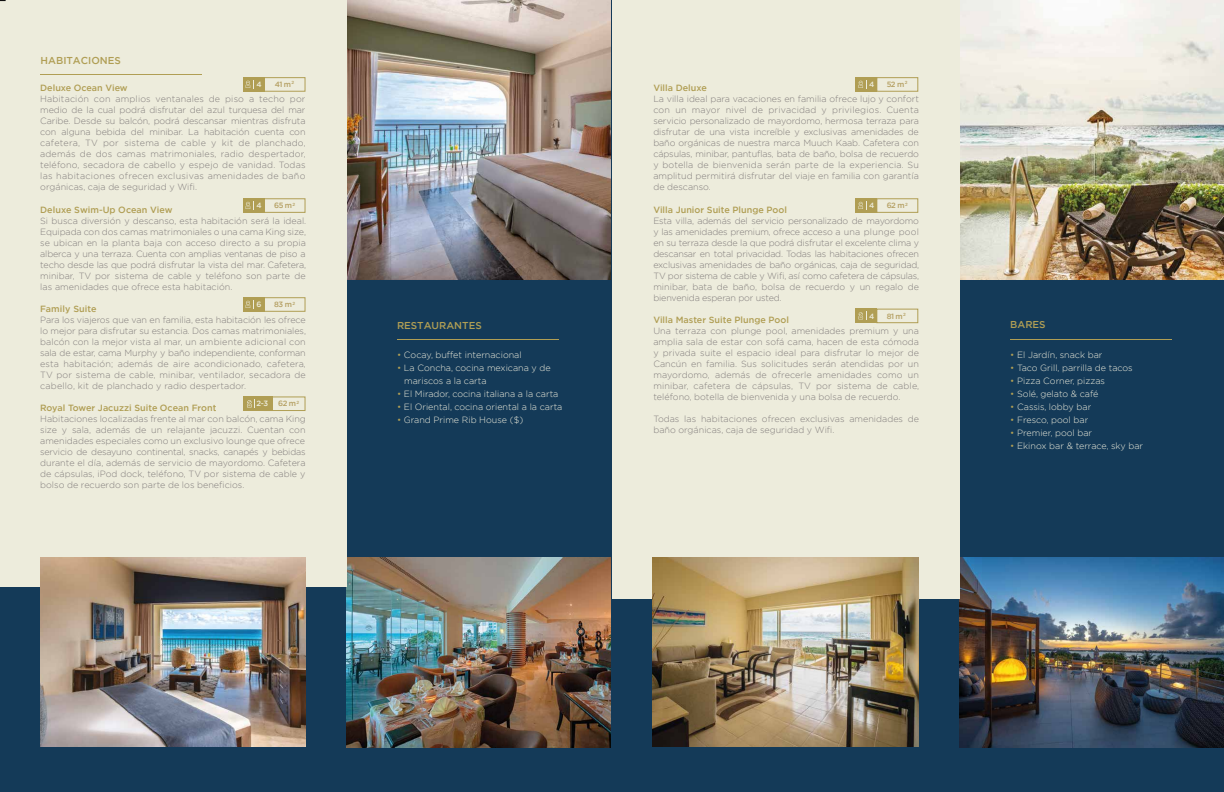
<style>
.page{position:relative;width:1224px;height:792px;background:#fff}
.page>*{position:absolute;margin:0;border:0;box-sizing:border-box;transform-origin:0 0}
.t1{font:500 10px "Gotham";color:#b09e54}
.t2{font:300 9px/11px "Gotham";letter-spacing:.005em;color:#837e7d;text-align:justify}
.t3{font:300 9px/13px "Gotham";color:#edecdc}
.t4{font:500 9px "Gotham";letter-spacing:.005em;color:#b09e54}
.t5{font:500 7.7px "Gotham";letter-spacing:-.05em;color:#b5a063}
.t6{font:500 7.6px "Gotham";color:#edecdc}
.s1{color:#b09e54}
</style>
<div class="page">
<div style="left:0;top:0;width:613px;height:792px;background:#143a58"></div>
<img style="left:347px;top:557px;width:264px;height:190px">
<img style="left:347px;top:0;width:264px;height:279px">
<div style="left:0;top:0;width:347px;height:586px;background:#edecdc"></div>
<div style="left:612px;top:0;width:612px;height:792px;background:#143a58"></div>
<img style="left:960px;top:0;width:264px;height:279px">
<img style="left:960px;top:557px;width:264px;height:190px">
<div style="left:612px;top:0;width:348px;height:598px;background:#edecdc"></div>
<img style="left:41px;top:557px;width:264px;height:190px">
<hr style="left:397px;top:339px;width:161px;height:1px;background:#b09e54">
<hr style="left:1010px;top:339px;width:161px;height:1px;background:#b09e54">
<img style="left:653px;top:557px;width:265px;height:190px">
<hr style="left:41px;top:74px;width:161px;height:1px;background:#b09e54">
<div style="left:264px;top:77px;width:41px;height:15px;border:1px solid #b09e54"></div>
<div style="left:243px;top:77px;width:21px;height:15px;background:#b09e54"></div>
<svg style="left:246px;top:80px;width:8px;height:9px"></svg>
<div style="left:264px;top:198px;width:41px;height:15px;border:1px solid #b09e54"></div>
<div style="left:243px;top:198px;width:21px;height:15px;background:#b09e54"></div>
<svg style="left:246px;top:201px;width:8px;height:9px"></svg>
<div style="left:264px;top:297px;width:41px;height:15px;border:1px solid #b09e54"></div>
<div style="left:243px;top:297px;width:21px;height:15px;background:#b09e54"></div>
<svg style="left:246px;top:300px;width:8px;height:9px"></svg>
<div style="left:264px;top:397px;width:41px;height:14px;border:1px solid #b09e54"></div>
<div style="left:243px;top:397px;width:29px;height:14px;background:#b09e54"></div>
<svg style="left:247px;top:399px;width:8px;height:9px"></svg>
<div style="left:877px;top:77px;width:41px;height:15px;border:1px solid #b09e54"></div>
<div style="left:856px;top:77px;width:21px;height:15px;background:#b09e54"></div>
<svg style="left:858px;top:80px;width:9px;height:9px"></svg>
<div style="left:877px;top:198px;width:41px;height:15px;border:1px solid #b09e54"></div>
<div style="left:856px;top:198px;width:21px;height:15px;background:#b09e54"></div>
<svg style="left:858px;top:201px;width:9px;height:9px"></svg>
<div style="left:877px;top:309px;width:41px;height:14px;border:1px solid #b09e54"></div>
<div style="left:856px;top:309px;width:21px;height:14px;background:#b09e54"></div>
<svg style="left:858px;top:311px;width:9px;height:9px"></svg>
<p class="t1" style="left:41px;top:54px;width:82px">HABITACIONES</p>
<p class="t6" style="left:257px;top:79px;width:7px">4</p>
<p class="t5" style="left:275px;top:79px;width:21px">41 m<sup>2</sup></p>
<p class="t4" style="left:40px;top:82px;width:89px">Deluxe Ocean View</p>
<p class="t2" style="left:40px;top:94px;width:267px">Habitación con amplios ventanales de piso a techo por medio de la cual podrá disfrutar del azul turquesa del mar Caribe. Desde su balcón, podrá descansar mientras disfruta con alguna bebida del minibar. La habitación cuenta con cafetera, TV por sistema de cable y kit de planchado, además de dos camas matrimoniales, radio despertador, teléfono, secadora de cabello y espejo de vanidad. Todas las habitaciones ofrecen exclusivas amenidades de baño orgánicas, caja de seguridad y Wifi.</p>
<p class="t6" style="left:257px;top:201px;width:7px">4</p>
<p class="t5" style="left:274px;top:200px;width:23px">65 m<sup>2</sup></p>
<p class="t4" style="left:40px;top:204px;width:134px">Deluxe Swim-Up Ocean View</p>
<p class="t2" style="left:40px;top:215px;width:268px">Si busca diversión y descanso, esta habitación será la ideal.<br>Equipada con dos camas matrimoniales o una cama King size, se ubican en la planta baja con acceso directo a su propia alberca y una terraza. Cuenta con amplias ventanas de piso a techo desde las que podrá disfrutar la vista del mar. Cafetera, minibar, TV por sistema de cable y teléfono son parte de las amenidades que ofrece esta habitación.</p>
<p class="t6" style="left:257px;top:299px;width:7px">6</p>
<p class="t5" style="left:274px;top:299px;width:23px">83 m<sup>2</sup></p>
<p class="t4" style="left:40px;top:302px;width:58px">Family Suite</p>
<p class="t2" style="left:40px;top:314px;width:267px">Para los viajeros que van en familia, esta habitación les ofrece lo mejor para disfrutar su estancia. Dos camas matrimoniales, balcón con la mejor vista al mar, un ambiente adicional con sala de estar, cama Murphy y baño independiente, conforman esta habitación; además de aire acondicionado, cafetera, TV por sistema de cable, minibar, ventilador, secadora de cabello, kit de planchado y radio despertador.</p>
<p class="t6" style="left:256px;top:399px;width:13px">2-3</p>
<p class="t5" style="left:278px;top:399px;width:23px">62 m<sup>2</sup></p>
<p class="t4" style="left:40px;top:402px;width:178px">Royal Tower Jacuzzi Suite Ocean Front</p>
<p class="t2" style="left:40px;top:413px;width:267px">Habitaciones localizadas frente al mar con balcón, cama King size y sala, además de un relajante jacuzzi. Cuentan con amenidades especiales como un exclusivo lounge que ofrece servicio de desayuno continental, snacks, canapés y bebidas durante el día, además de servicio de mayordomo. Cafetera de cápsulas, iPod dock, teléfono, TV por sistema de cable y bolso de recuerdo son parte de los beneficios.</p>
<p class="t1" style="left:397px;top:319px;width:86px">RESTAURANTES</p>
<p class="t3" style="left:397px;top:348px;width:126px"><span class="s1">•</span> Cocay, buffet internacional</p>
<p class="t3" style="left:404px;top:361px;width:148px;text-indent:-7px"><span class="s1">•</span> La Concha, cocina mexicana y de mariscos a la carta</p>
<p class="t3" style="left:397px;top:387px;width:163px"><span class="s1">•</span> El Mirador, cocina italiana a la carta</p>
<p class="t3" style="left:397px;top:400px;width:167px"><span class="s1">•</span> El Oriental, cocina oriental a la carta</p>
<p class="t3" style="left:397px;top:413px;width:128px"><span class="s1">•</span> Grand Prime Rib House ($)</p>
<p class="t6" style="left:869px;top:79px;width:7px">4</p>
<p class="t5" style="left:887px;top:79px;width:22px">52 m<sup>2</sup></p>
<p class="t4" style="left:653px;top:82px;width:55px">Villa Deluxe</p>
<p class="t2" style="left:653px;top:94px;width:267px">La villa ideal para vacaciones en familia ofrece lujo y confort con un mayor nivel de privacidad y privilegios. Cuenta servicio personalizado de mayordomo, hermosa terraza para disfrutar de una vista increíble y exclusivas amenidades de baño orgánicas de nuestra marca Muuch Kaab. Cafetera con cápsulas, minibar, pantuflas, bata de baño, bolsa de recuerdo y botella de bienvenida serán parte de la experiencia. Su amplitud permitirá disfrutar del viaje en familia con garantía de descanso.</p>
<p class="t4" style="left:653px;top:204px;width:135px">Villa Junior Suite Plunge Pool</p>
<p class="t2" style="left:653px;top:215px;width:267px">Esta villa, además del servicio personalizado de mayordomo y las amenidades premium, ofrece acceso a una plunge pool en su terraza desde la que podrá disfrutar el excelente clima y descansar en total privacidad. Todas las habitaciones ofrecen exclusivas amenidades de baño orgánicas, caja de seguridad, TV por sistema de cable y Wifi, así como cafetera de cápsulas, minibar, bata de baño, bolsa de recuerdo y un regalo de bienvenida esperan por usted.</p>
<p class="t4" style="left:653px;top:314px;width:137px">Villa Master Suite Plunge Pool</p>
<p class="t2" style="left:653px;top:325px;width:267px">Una terraza con plunge pool, amenidades premium y una amplia sala de estar con sofá cama, hacen de esta cómoda y privada suite el espacio ideal para disfrutar lo mejor de Cancún en familia. Sus solicitudes serán atendidas por un mayordomo, además de ofrecerle amenidades como un minibar, cafetera de cápsulas, TV por sistema de cable, teléfono, botella de bienvenida y una bolsa de recuerdo.</p>
<p class="t2" style="left:653px;top:413px;width:267px">Todas las habitaciones ofrecen exclusivas amenidades de baño orgánicas, caja de seguridad y Wifi.</p>
<p class="t6" style="left:869px;top:201px;width:7px">4</p>
<p class="t5" style="left:887px;top:200px;width:23px">62 m<sup>2</sup></p>
<p class="t6" style="left:869px;top:311px;width:7px">4</p>
<p class="t5" style="left:887px;top:311px;width:21px">81 m<sup>2</sup></p>
<p class="t1" style="left:1010px;top:318px;width:37px">BARES</p>
<p class="t3" style="left:1010px;top:348px;width:94px"><span class="s1">•</span> El Jardín, snack bar</p>
<p class="t3" style="left:1010px;top:361px;width:124px"><span class="s1">•</span> Taco Grill, parrilla de tacos</p>
<p class="t3" style="left:1010px;top:374px;width:96px"><span class="s1">•</span> Pizza Corner, pizzas</p>
<p class="t3" style="left:1010px;top:387px;width:90px"><span class="s1">•</span> Solé, gelato &amp; café</p>
<p class="t3" style="left:1010px;top:400px;width:83px"><span class="s1">•</span> Cassis, lobby bar</p>
<p class="t3" style="left:1010px;top:413px;width:80px"><span class="s1">•</span> Fresco, pool bar</p>
<p class="t3" style="left:1010px;top:426px;width:83px"><span class="s1">•</span> Premier, pool bar</p>
<p class="t3" style="left:1010px;top:439px;width:134px"><span class="s1">•</span> Ekinox bar &amp; terrace, sky bar</p>
</div>
